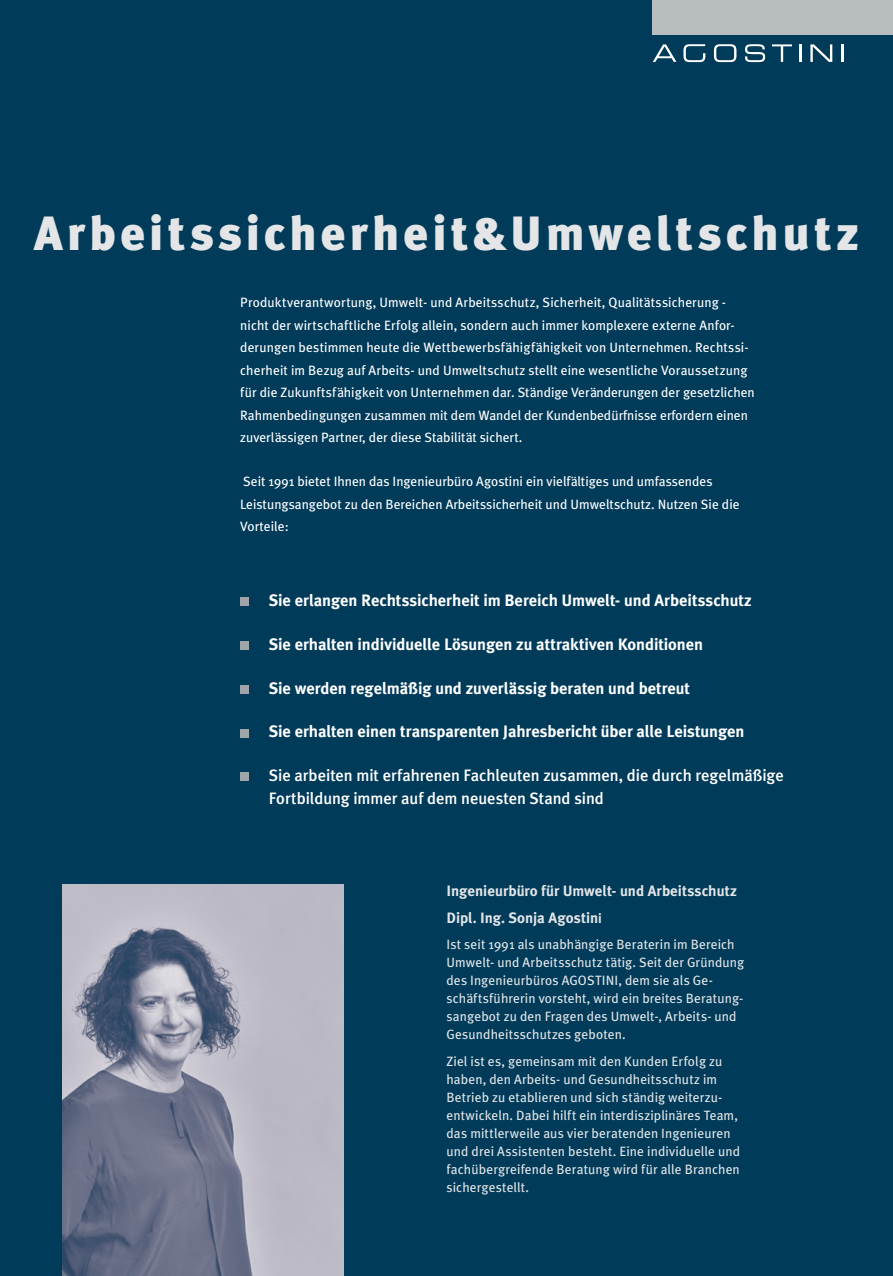
<style>
.page{position:relative;width:893px;height:1276px;background:#003b5a}
.page>*{position:absolute;margin:0;border:0;box-sizing:border-box;transform-origin:0 0}
.t1{font:900 48px "Meta Plus";letter-spacing:.085em;color:#e3e5e7}
.t2{font:700 16.5px "Meta Plus";letter-spacing:-.005em;color:#fff}
.t3{font:500 16.5px/22.5px "Meta Plus";letter-spacing:-.005em;color:#fff}
.t4{font:700 15px/26.5px "Meta Plus";color:#e3e5e7}
.t5{font:13.5px/22.5px "Meta Plus";color:#fff}
.t6{font:13.5px/18px "Meta Plus";letter-spacing:.01em;color:#e3e5e7}
.s1{font-size:13.5px}
</style>
<div class="page">
<svg style="left:683px;top:44px;width:22px;height:18px"></svg>
<svg style="left:714px;top:44px;width:22px;height:18px"></svg>
<svg style="left:745px;top:44px;width:20px;height:18px"></svg>
<svg style="left:772px;top:44px;width:20px;height:18px"></svg>
<hr style="left:799px;top:44px;width:3px;height:18px;background:#fff">
<svg style="left:810px;top:44px;width:22px;height:18px"></svg>
<svg style="left:841px;top:44px;width:2px;height:18px"></svg>
<svg style="left:653px;top:44px;width:23px;height:18px"></svg>
<div style="left:653px;top:0;width:240px;height:34px;background:#b8bdc0"></div>
<img style="left:62px;top:884px;width:281px;height:392px">
<div style="left:240px;top:597px;width:9px;height:9px;background:#a0a5a9"></div>
<div style="left:240px;top:641px;width:9px;height:9px;background:#a0a5a9"></div>
<div style="left:240px;top:685px;width:9px;height:8px;background:#a0a5a9"></div>
<div style="left:240px;top:729px;width:9px;height:8px;background:#a0a5a9"></div>
<div style="left:240px;top:772px;width:9px;height:9px;background:#a0a5a9"></div>
<h1 class="t1" style="left:34px;top:205px;width:826px">Arbeitssicherheit&amp;Umweltschutz</h1>
<p class="t5" style="left:240px;top:291px;width:516px">Produktverantwortung, Umwelt- und Arbeitsschutz, Sicherheit, Qualitätssicherung - nicht der wirtschaftliche Erfolg allein, sondern auch immer komplexere externe Anfor&shy;derungen bestimmen heute die Wettbewerbsfähigfähigkeit von Unternehmen. Rechtssi&shy;cherheit im Bezug auf Arbeits- und Umweltschutz stellt eine wesentliche Voraussetzung für die Zukunftsfähigkeit von Unternehmen dar. Ständige Veränderungen der gesetzlichen Rahmenbedingungen zusammen mit dem Wandel der Kundenbedürfnisse erfordern einen zuverlässigen Partner, der diese Stabilität sichert.</p>
<p class="t5" style="left:240px;top:470px;width:501px">Seit 1991 bietet Ihnen das Ingenieurbüro Agostini ein vielfältiges und umfassendes<br>Leistungsangebot zu den Bereichen Arbeitssicherheit und Umweltschutz. Nutzen Sie die<br>Vorteile:</p>
<p class="t2" style="left:269px;top:591px;width:485px">Sie erlangen Rechtssicherheit im Bereich Umwelt- und Arbeitsschutz</p>
<p class="t2" style="left:269px;top:634px;width:436px">Sie erhalten individuelle Lösungen zu attraktiven Konditionen</p>
<p class="t2" style="left:269px;top:678px;width:423px">Sie werden regelmäßig und zuverlässig beraten und betreut</p>
<p class="t2" style="left:269px;top:722px;width:477px">Sie erhalten einen transparenten Jahresbericht über alle Leistungen</p>
<p class="t3" style="left:269px;top:764px;width:517px">Sie arbeiten mit erfahrenen Fachleuten zusammen, die durch regelmäßige<br>Fortbildung immer auf dem neuesten Stand sind</p>
<p class="t4" style="left:446px;top:878px;width:292px">Ingenieurbüro für Umwelt- und Arbeitsschutz<br>Dipl. Ing. Sonja Agostin<span class="s1">i</span></p>
<p class="t6" style="left:446px;top:935px;width:299px">Ist seit 1991 als unabhängige Beraterin im Bereich Umwelt- und Arbeitsschutz tätig. Seit der Gründung des Ingenieurbüros AGOSTINI, dem sie als Ge&shy;schäftsführerin vorsteht, wird ein breites Beratung&shy;sangebot zu den Fragen des Umwelt-, Arbeits- und Gesundheitsschutzes geboten.</p>
<p class="t6" style="left:446px;top:1052px;width:295px">Ziel ist es, gemeinsam mit den Kunden Erfolg zu haben, den Arbeits- und Gesundheitsschutz im Betrieb zu etablieren und sich ständig weiterzu&shy;entwickeln. Dabei hilft ein interdisziplinäres Team, das mittlerweile aus vier beratenden Ingenieuren und drei Assistenten besteht. Eine individuelle und fachübergreifende Beratung wird für alle Branchen sichergestellt.</p>
</div>
